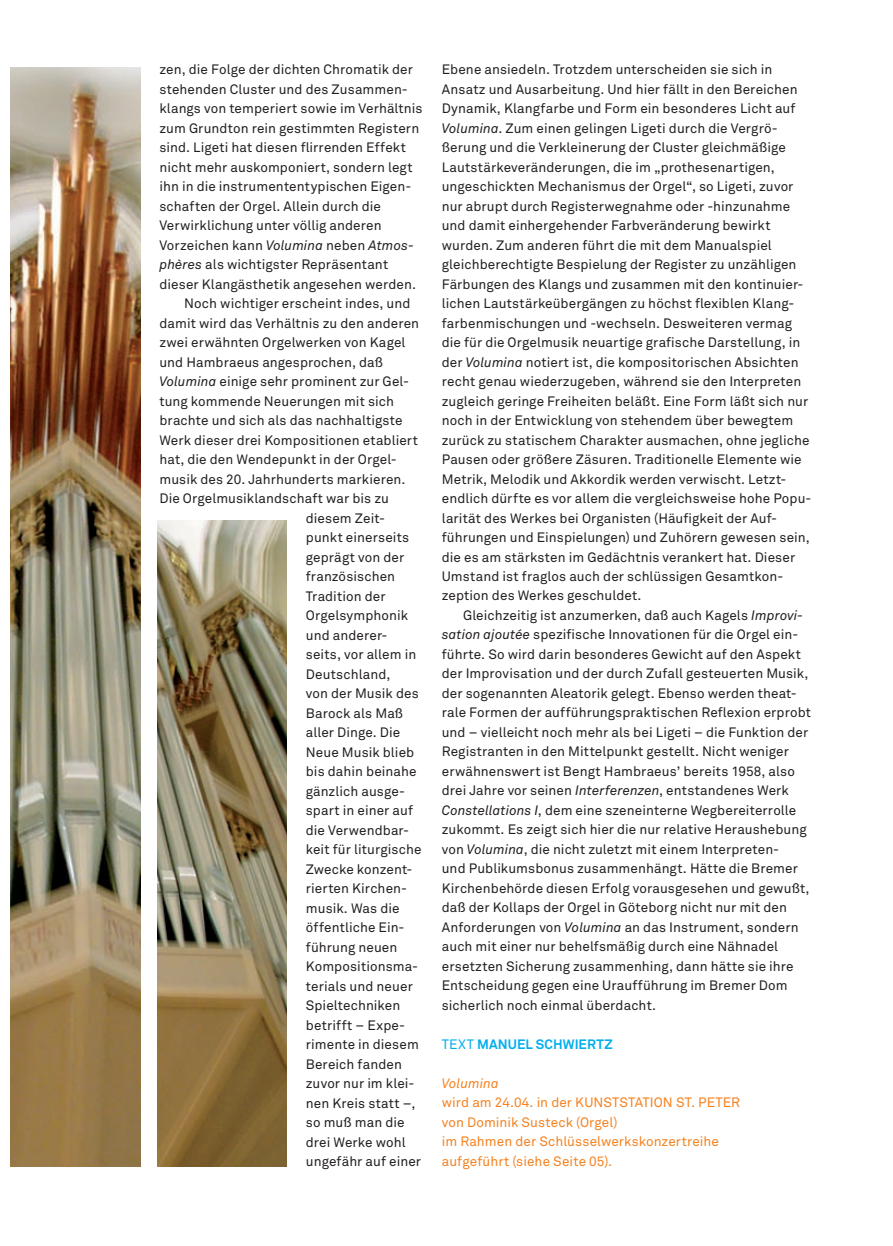
<style>
.page{position:relative;width:893px;height:1246px;background:#fff}
.page>*{position:absolute;margin:0;border:0;box-sizing:border-box;transform-origin:0 0}
.t1{font:13.5px/19.5px "Akkurat";letter-spacing:.005em;color:#231f20}
.t2{font:13.5px/19.5px "Akkurat";letter-spacing:.005em;color:#f58220}
.t3{font:700 13.5px "Akkurat";letter-spacing:.005em;color:#00aeef}
.t4{font:italic 13.5px "Akkurat";color:#f58220}
.s1{font-style:italic}
.s2{font-weight:400}
</style>
<div class="page">
<img style="left:157px;top:520px;width:130px;height:646px">
<img style="left:11px;top:68px;width:129px;height:1098px">
<p class="t1" style="left:159px;top:60px;width:255px">zen, die Folge der dichten Chromatik der</p>
<p class="t1" style="left:159px;top:80px;width:250px">stehenden Cluster und des Zusammen-</p>
<p class="t1" style="left:159px;top:99px;width:265px">klangs von temperiert sowie im Verhältnis</p>
<p class="t1" style="left:159px;top:119px;width:261px">zum Grundton rein gestimmten Registern</p>
<p class="t1" style="left:159px;top:138px;width:248px">sind. Ligeti hat diesen flirrenden Effekt</p>
<p class="t1" style="left:159px;top:158px;width:255px">nicht mehr auskomponiert, sondern legt</p>
<p class="t1" style="left:159px;top:177px;width:253px">ihn in die instrumententypischen Eigen-</p>
<p class="t1" style="left:159px;top:197px;width:223px">schaften der Orgel. Allein durch die</p>
<p class="t1" style="left:159px;top:216px;width:224px">Verwirklichung unter völlig anderen</p>
<p class="t1" style="left:159px;top:236px;width:256px">Vorzeichen kann <span class="s1">Volumina</span> neben <span class="s1">Atmos-</span></p>
<p class="t1" style="left:159px;top:255px;width:230px"><span class="s1">phères</span> als wichtigster Repräsentant</p>
<p class="t1" style="left:159px;top:275px;width:258px">dieser Klangästhetik angesehen werden.</p>
<p class="t1" style="left:184px;top:294px;width:228px">Noch wichtiger erscheint indes, und</p>
<p class="t1" style="left:159px;top:314px;width:261px">damit wird das Verhältnis zu den anderen</p>
<p class="t1" style="left:159px;top:333px;width:248px">zwei erwähnten Orgelwerken von Kagel</p>
<p class="t1" style="left:159px;top:353px;width:225px">und Hambraeus angesprochen, daß</p>
<p class="t1" style="left:159px;top:372px;width:251px"><span class="s1">Volumina</span> einige sehr prominent zur Gel-</p>
<p class="t1" style="left:159px;top:392px;width:236px">tung kommende Neuerungen mit sich</p>
<p class="t1" style="left:159px;top:411px;width:244px">brachte und sich als das nachhaltigste</p>
<p class="t1" style="left:159px;top:431px;width:260px">Werk dieser drei Kompositionen etabliert</p>
<p class="t1" style="left:159px;top:450px;width:239px">hat, die den Wendepunkt in der Orgel-</p>
<p class="t1" style="left:159px;top:470px;width:248px">musik des 20. Jahrhunderts markieren.</p>
<p class="t1" style="left:159px;top:489px;width:231px">Die Orgelmusiklandschaft war bis zu</p>
<p class="t1" style="left:306px;top:509px;width:81px">diesem Zeit-</p>
<p class="t1" style="left:306px;top:528px;width:105px">punkt einerseits</p>
<p class="t1" style="left:306px;top:548px;width:100px">geprägt von der</p>
<p class="t1" style="left:306px;top:567px;width:91px">französischen</p>
<p class="t1" style="left:306px;top:587px;width:81px">Tradition der</p>
<p class="t1" style="left:306px;top:606px;width:104px">Orgelsymphonik</p>
<p class="t1" style="left:306px;top:626px;width:83px">und anderer-</p>
<p class="t1" style="left:306px;top:645px;width:112px">seits, vor allem in</p>
<p class="t1" style="left:306px;top:665px;width:86px">Deutschland,</p>
<p class="t1" style="left:306px;top:684px;width:114px">von der Musik des</p>
<p class="t1" style="left:306px;top:704px;width:99px">Barock als Maß</p>
<p class="t1" style="left:306px;top:723px;width:96px">aller Dinge. Die</p>
<p class="t1" style="left:306px;top:743px;width:110px">Neue Musik blieb</p>
<p class="t1" style="left:306px;top:762px;width:112px">bis dahin beinahe</p>
<p class="t1" style="left:306px;top:782px;width:101px">gänzlich ausge-</p>
<p class="t1" style="left:306px;top:801px;width:109px">spart in einer auf</p>
<p class="t1" style="left:306px;top:821px;width:105px">die Verwendbar-</p>
<p class="t1" style="left:306px;top:840px;width:117px">keit für liturgische</p>
<p class="t1" style="left:306px;top:860px;width:108px">Zwecke konzent-</p>
<p class="t1" style="left:306px;top:879px;width:103px">rierten Kirchen-</p>
<p class="t1" style="left:306px;top:899px;width:95px">musik. Was die</p>
<p class="t1" style="left:306px;top:918px;width:100px">öffentliche Ein-</p>
<p class="t1" style="left:306px;top:938px;width:93px">führung neuen</p>
<p class="t1" style="left:306px;top:957px;width:114px">Kompositionsma-</p>
<p class="t1" style="left:306px;top:977px;width:108px">terials und neuer</p>
<p class="t1" style="left:306px;top:996px;width:96px">Spieltechniken</p>
<p class="t1" style="left:306px;top:1016px;width:101px">betrifft – Expe-</p>
<p class="t1" style="left:306px;top:1035px;width:114px">rimente in diesem</p>
<p class="t1" style="left:306px;top:1054px;width:98px">Bereich fanden</p>
<p class="t1" style="left:306px;top:1074px;width:110px">zuvor nur im klei-</p>
<p class="t1" style="left:306px;top:1093px;width:111px">nen Kreis statt –,</p>
<p class="t1" style="left:306px;top:1113px;width:100px">so muß man die</p>
<p class="t1" style="left:306px;top:1132px;width:101px">drei Werke wohl</p>
<p class="t1" style="left:306px;top:1152px;width:117px">ungefähr auf einer</p>
<p class="t1" style="left:442px;top:60px;width:371px">Ebene ansiedeln. Trotzdem unterscheiden sie sich in Ansatz und Ausarbeitung. Und hier fällt in den Bereichen Dynamik, Klangfarbe und Form ein besonderes Licht auf <span class="s1">Volumina</span>. Zum einen gelingen Ligeti durch die Vergrö&shy;ßerung und die Verkleinerung der Cluster gleichmäßige Lautstärkeveränderungen, die im „prothesenartigen, ungeschickten Mechanismus der Orgel“, so Ligeti, zuvor nur abrupt durch Registerwegnahme oder -hinzunahme und damit einhergehender Farbveränderung bewirkt wurden. Zum anderen führt die mit dem Manualspiel gleichberechtigte Bespielung der Register zu unzähligen Färbungen des Klangs und zusammen mit den kontinuier&shy;lichen Lautstärkeübergängen zu höchst flexiblen Klang&shy;farbenmischungen und -wechseln. Desweiteren vermag die für die Orgelmusik neuartige grafische Darstellung, in der <span class="s1">Volumina</span> notiert ist, die kompositorischen Absichten recht genau wiederzugeben, während sie den Interpreten zugleich geringe Freiheiten beläßt. Eine Form läßt sich nur noch in der Entwicklung von stehendem über bewegtem zurück zu statischem Charakter ausmachen, ohne jegliche Pausen oder größere Zäsuren. Traditionelle Elemente wie Metrik, Melodik und Akkordik werden verwischt. Letzt&shy;endlich dürfte es vor allem die vergleichsweise hohe Popu&shy;larität des Werkes bei Organisten (Häufigkeit der Auf&shy;führungen und Einspielungen) und Zuhörern gewesen sein, die es am stärksten im Gedächtnis verankert hat. Dieser Umstand ist fraglos auch der schlüssigen Gesamtkon&shy;zeption des Werkes geschuldet.</p>
<p class="t1" style="left:442px;top:606px;width:371px;text-indent:21px">Gleichzeitig ist anzumerken, daß auch Kagels <span class="s1">Improvi&shy;sation ajoutée</span> spezifische Innovationen für die Orgel ein&shy;führte. So wird darin besonderes Gewicht auf den Aspekt der Improvisation und der durch Zufall gesteuerten Musik, der sogenannten Aleatorik gelegt. Ebenso werden theat&shy;rale Formen der aufführungspraktischen Reflexion erprobt und – vielleicht noch mehr als bei Ligeti – die Funktion der Registranten in den Mittelpunkt gestellt. Nicht weniger erwähnenswert ist Bengt Hambraeus’ bereits 1958, also drei Jahre vor seinen <span class="s1">Interferenzen</span>, entstandenes Werk <span class="s1">Constellations I</span>, dem eine szeneinterne Wegbereiterrolle zukommt. Es zeigt sich hier die nur relative Heraushebung von <span class="s1">Volumina</span>, die nicht zuletzt mit einem Interpreten-<br>und Publikumsbonus zusammenhängt. Hätte die Bremer Kirchenbehörde diesen Erfolg vorausgesehen und gewußt, daß der Kollaps der Orgel in Göteborg nicht nur mit den Anforderungen von <span class="s1">Volumina</span> an das Instrument, sondern auch mit einer nur behelfsmäßig durch eine Nähnadel ersetzten Sicherung zusammenhing, dann hätte sie ihre Entscheidung gegen eine Uraufführung im Bremer Dom sicherlich noch einmal überdacht.</p>
<p class="t3" style="left:442px;top:1036px;width:172px"><span class="s2">TEXT</span> MANUEL SCHWIERTZ</p>
<p class="t4" style="left:442px;top:1075px;width:58px">Volumina</p>
<p class="t2" style="left:442px;top:1093px;width:152px">wird am 24.04. in der Kunststation</p>
<p class="t2" style="left:676px;top:1093px;width:40px">St. Peter</p>
<p class="t2" style="left:442px;top:1113px;width:279px">von Dominik Susteck (Orgel)<br>im Rahmen der Schlüsselwerkskonzertreihe aufgeführt (siehe Seite 05).</p>
</div>
